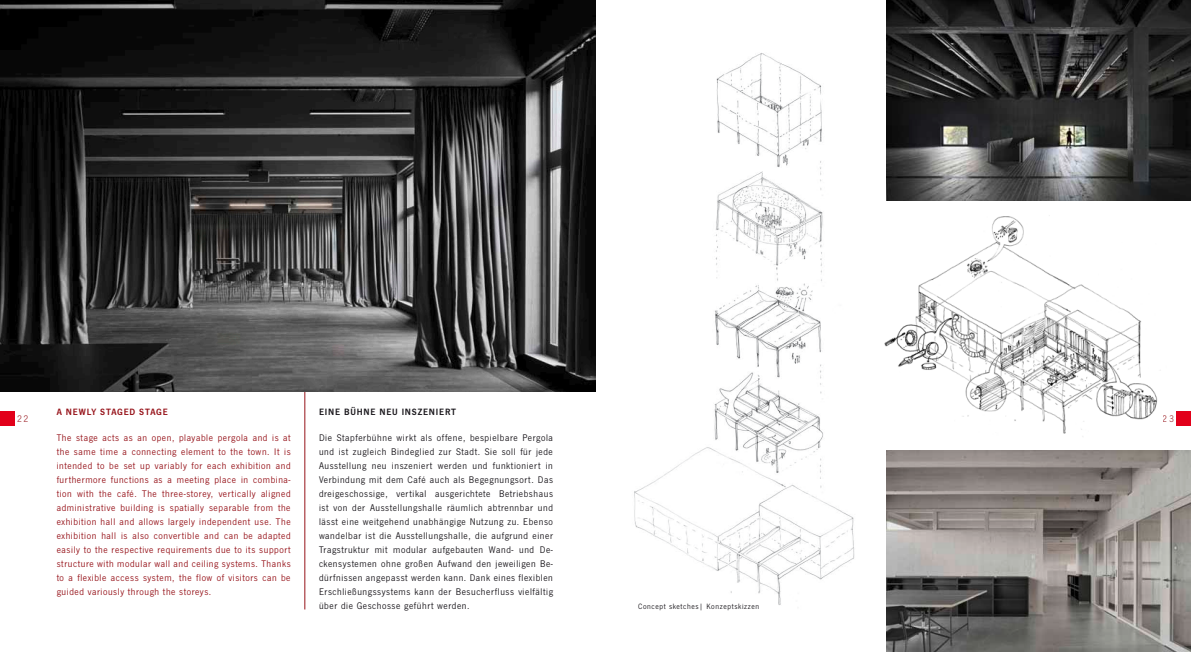
<style>
.page{position:relative;width:1191px;height:652px;background:#fff}
.page>*{position:absolute;margin:0;border:0;box-sizing:border-box;transform-origin:0 0}
.t1{font:10px/14px "News Got T";letter-spacing:.06em;color:#1a171c;text-align:justify}
.t2{font:10px/14px "News Got T";letter-spacing:.06em;color:#961219;text-align:justify}
.t3{font:600 9.5px "News Got T";letter-spacing:.085em;color:#1a171c}
.t4{font:600 9.5px "News Got T";letter-spacing:.085em;color:#961219}
.t5{font:8px "News Got T";letter-spacing:.08em;color:#1a171c}
</style>
<div class="page">
<img style="left:884px;top:215px;width:307px;height:222px">
<div style="left:1176px;top:411px;width:15px;height:14px;background:#e2001a"></div>
<img style="left:634px;top:53px;width:221px;height:552px">
<img style="left:886px;top:451px;width:305px;height:201px">
<img style="left:886px;top:0;width:305px;height:200px">
<div style="left:0;top:411px;width:14px;height:14px;background:#e2001a"></div>
<hr style="left:304px;top:334px;width:1px;height:275px;background:#961219">
<img style="left:0;top:0;width:595px;height:391px">
<p class="t2" style="left:17px;top:412px;width:13px">22</p>
<p class="t4" style="left:57px;top:406px;width:113px">A NEWLY STAGED STAGE</p>
<p class="t2" style="left:57px;top:430px;width:235px">The stage acts as an open, playable pergola and is at the same time a connecting element to the town. It is intended to be set up variably for each exhibition and furthermore functions as a meeting place in combina&shy;tion with the café. The three-storey, vertically aligned administrative building is spatially separable from the exhibition hall and allows largely independent use. The exhibition hall is also convertible and can be adapted easily to the respective requirements due to its support structure with modular wall and ceiling systems. Thanks to a flexible access system, the flow of visitors can be guided variously through the storeys.</p>
<p class="t3" style="left:319px;top:406px;width:138px">EINE BÜHNE NEU INSZENIERT</p>
<p class="t1" style="left:319px;top:430px;width:235px">Die Stapferbühne wirkt als offene, bespielbare Pergola und ist zugleich Bindeglied zur Stadt. Sie soll für jede Ausstellung neu inszeniert werden und funktioniert in Verbindung mit dem Café auch als Begegnungsort. Das dreigeschossige, vertikal ausgerichtete Betriebshaus ist von der Ausstellungshalle räumlich abtrennbar und lässt eine weitgehend unabhängige Nutzung zu. Ebenso wandelbar ist die Ausstellungshalle, die aufgrund einer Tragstruktur mit modular aufgebauten Wand- und De&shy;ckensystemen ohne großen Aufwand den jeweiligen Be&shy;dürfnissen angepasst werden kann. Dank eines flexiblen Erschließungssystems kann der Besucherfluss vielfältig über die Geschosse geführt werden.</p>
<p class="t5" style="left:638px;top:602px;width:123px">Concept sketches| Konzeptskizzen</p>
<p class="t2" style="left:1162px;top:412px;width:13px">23</p>
</div>
